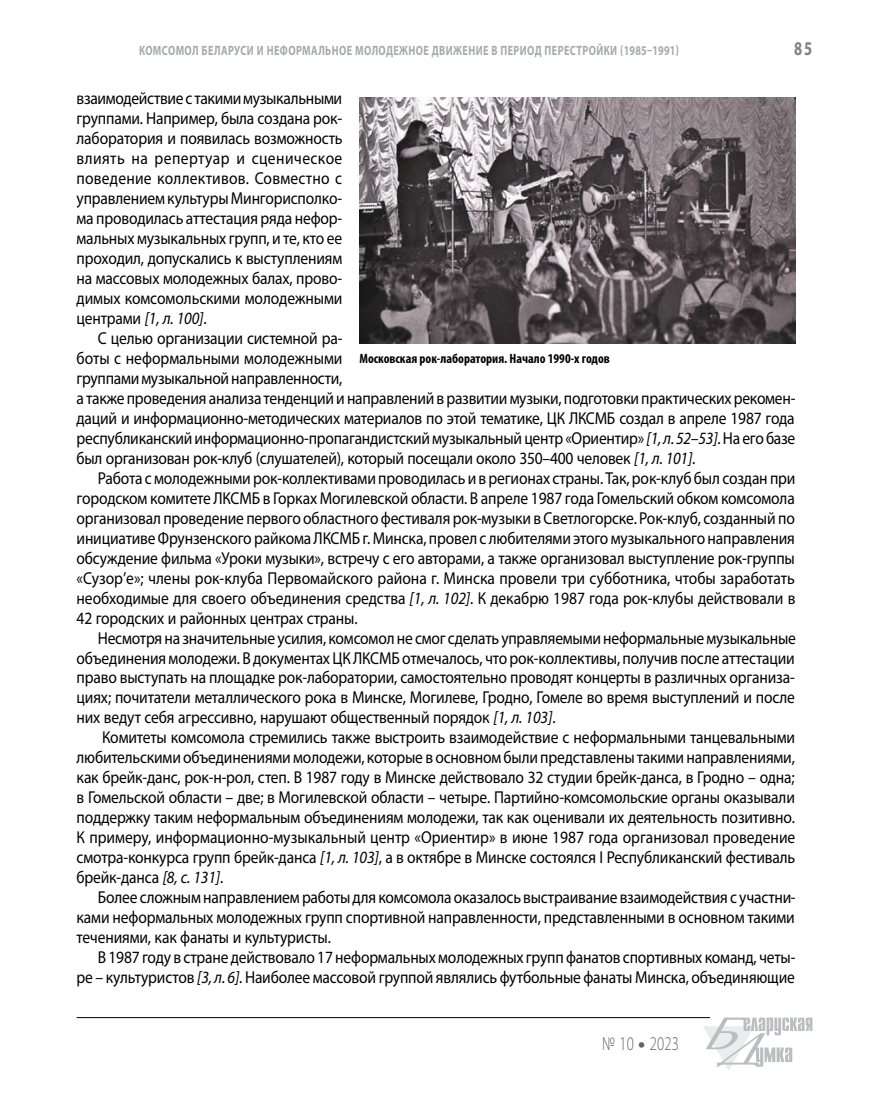
<style>
.page{position:relative;width:872px;height:1106px;background:#fff}
.page>*{position:absolute;margin:0;border:0;box-sizing:border-box;transform-origin:0 0}
.t1{font:300 19.5px "Myriad Pro";letter-spacing:.02em;color:#636467;scale:.75 1}
.t2{font:700 19.5px "Myriad Pro";color:#808285;scale:.75 1}
.t3{font:17.25px/20px "Myriad Pro";letter-spacing:-.01em;color:#000;text-align:justify;scale:.9 1}
.t4{font:700 13.5px "Myriad Pro";letter-spacing:.04em;color:#a7a9ac;scale:.75 1}
.t5{font:700 condensed 13.5px "Myriad Pro";color:#000}
.s1{font-style:italic}
.s2{font-weight:900}
</style>
<div class="page">
<hr style="left:77px;top:1017px;width:633px;height:1px;background:#000">
<svg style="left:703px;top:1017px;width:109px;height:53px"></svg>
<img style="left:359px;top:97px;width:436px;height:247px">
<p class="t4" style="left:139px;top:42px;width:721px">Комсомол Беларуси и неформальное молодежное движение в период перестройки (1985–1991)</p>
<p class="t2" style="left:794px;top:36px;width:26px">85</p>
<p class="t3" style="left:77px;top:88px;width:297px">взаимодействие с такими музыкальными группами. Например, была создана рок&shy;лаборатория и появилась возможность влиять на репертуар и сценическое поведение коллективов. Совместно с управлением культуры Мингорисполко&shy;ма проводилась аттестация ряда нефор&shy;мальных музыкальных групп, и те, кто ее проходил, допускались к выступлениям на массовых молодежных балах, прово&shy;димых комсомольскими молодежными центрами <span class="s1">[1, л. 100]</span>.</p>
<p class="t3" style="left:77px;top:328px;width:800px;text-align:left;text-indent:21px">С целью организации системной ра-<br>боты с неформальными молодежными<br>группами музыкальной направленности,<br>а также проведения анализа тенденций и направлений в развитии музыки, подготовки практических рекомен&shy;даций и информационно-методических материалов по этой тематике, ЦК ЛКСМБ создал в апреле 1987 года республиканский информационно-пропагандистский музыкальный центр «Ориентир» <span class="s1">[1, л. 52–53]</span>. На его базе был организован рок-клуб (слушателей), который посещали около 350–400 человек <span class="s1">[1, л. 101]</span>.</p>
<p class="t3" style="left:77px;top:468px;width:800px;text-indent:21px">Работа с молодежными рок-коллективами проводилась и в регионах страны. Так, рок-клуб был создан при городском комитете ЛКСМБ в Горках Могилевской области. В апреле 1987 года Гомельский обком комсомола организовал проведение первого областного фестиваля рок-музыки в Светлогорске. Рок-клуб, созданный по инициативе Фрунзенского райкома ЛКСМБ г. Минска, провел с любителями этого музыкального направления обсуждение фильма «Уроки музыки», встречу с его авторами, а также организовал выступление рок-группы «Сузор’е»; члены рок-клуба Первомайского района г. Минска провели три субботника, чтобы заработать необходимые для своего объединения средства <span class="s1">[1, л. 102]</span>. К декабрю 1987 года рок-клубы действовали в 42 городских и районных центрах страны.</p>
<p class="t3" style="left:77px;top:627px;width:800px;text-indent:21px">Несмотря на значительные усилия, комсомол не смог сделать управляемыми неформальные музыкальные объединения молодежи. В документах ЦК ЛКСМБ отмечалось, что рок-коллективы, получив после аттестации право выступать на площадке рок-лаборатории, самостоятельно проводят концерты в различных организа&shy;циях; почитатели металлического рока в Минске, Могилеве, Гродно, Гомеле во время выступлений и после них ведут себя агрессивно, нарушают общественный порядок <span class="s1">[1, л. 103]</span>.</p>
<p class="t3" style="left:77px;top:727px;width:800px;text-indent:25px">Комитеты комсомола стремились также выстроить взаимодействие с неформальными танцевальными любительскими объединениями молодежи, которые в основном были представлены такими направлениями, как брейк-данс, рок-н-рол, степ. В 1987 году в Минске действовало 32 студии брейк-данса, в Гродно – одна; в Гомельской области – две; в Могилевской области – четыре. Партийно-комсомольские органы оказывали поддержку таким неформальным объединениям молодежи, так как оценивали их деятельность позитивно.<br>К примеру, информационно-музыкальный центр «Ориентир» в июне 1987 года организовал проведение смотра-конкурса групп брейк-данса <span class="s1">[1, л. 103]</span>, а в октябре в Минске состоялся I Республиканский фестиваль брейк-данса <span class="s1">[8, с. 131]</span>.</p>
<p class="t3" style="left:77px;top:887px;width:800px;text-indent:21px">Более сложным направлением работы для комсомола оказалось выстраивание взаимодействия с участни&shy;ками неформальных молодежных групп спортивной направленности, представленными в основном такими течениями, как фанаты и культуристы.</p>
<p class="t3" style="left:77px;top:947px;width:800px;text-align:right">В 1987 году в стране действовало 17 неформальных молодежных групп фанатов спортивных команд, четы-<br>ре – культуристов <span class="s1">[3, л. 6]</span>. Наиболее массовой группой являлись футбольные фанаты Минска, объединяющие</p>
<p class="t5" style="left:359px;top:349px;width:252px">Московская рок-лаборатория. Начало 1990-х годов</p>
<p class="t1" style="left:602px;top:1032px;width:104px">№ 10 <span class="s2">•</span> 2023</p>
</div>
